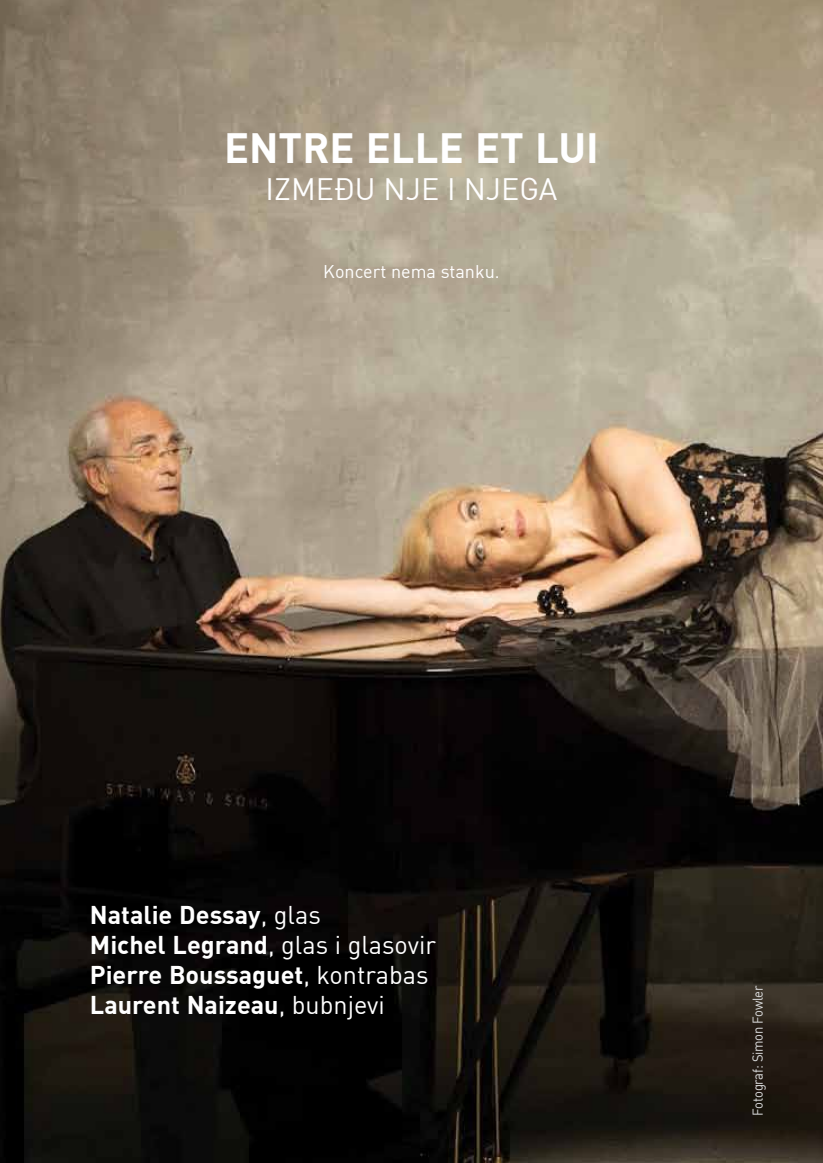
<style>
.page{position:relative;width:823px;height:1163px;background:#fff}
.page>*{position:absolute;margin:0;border:0;box-sizing:border-box;transform-origin:0 0}
.t1{font:700 41.4px "DIN";color:#fff}
.t2{font:30.4px "DIN";color:#fff}
.t3{font:700 25.2px/30.2px "DIN";color:#fff}
.t4{font:18px "DIN";color:#fff}
.t5{font:14px "DIN";letter-spacing:-.02em;color:#dcddde;scale:.93 1}
.s1{font-weight:400}
</style>
<div class="page">
<img style="left:0;top:0;width:822px;height:1162px">
<h1 class="t1" style="left:224px;top:120px;width:376px">ENTRE ELLE ET LUI</h1>
<p class="t2" style="left:265px;top:168px;width:293px">Između nje i njega</p>
<p class="t4" style="left:323px;top:259px;width:178px">Koncert nema stanku.</p>
<p class="t3" style="left:90px;top:898px;width:347px">Natalie Dessay<span class="s1">, glas<br></span>Michel Legrand<span class="s1">, glas i glasovir<br></span>Pierre Boussaguet<span class="s1">, kontrabas<br></span>Laurent Naizeau<span class="s1">, bubnjevi</span></p>
<p class="t5" style="left:747px;top:1115px;width:141px;rotate:-90deg">Fotograf: Simon Fowler</p>
</div>
